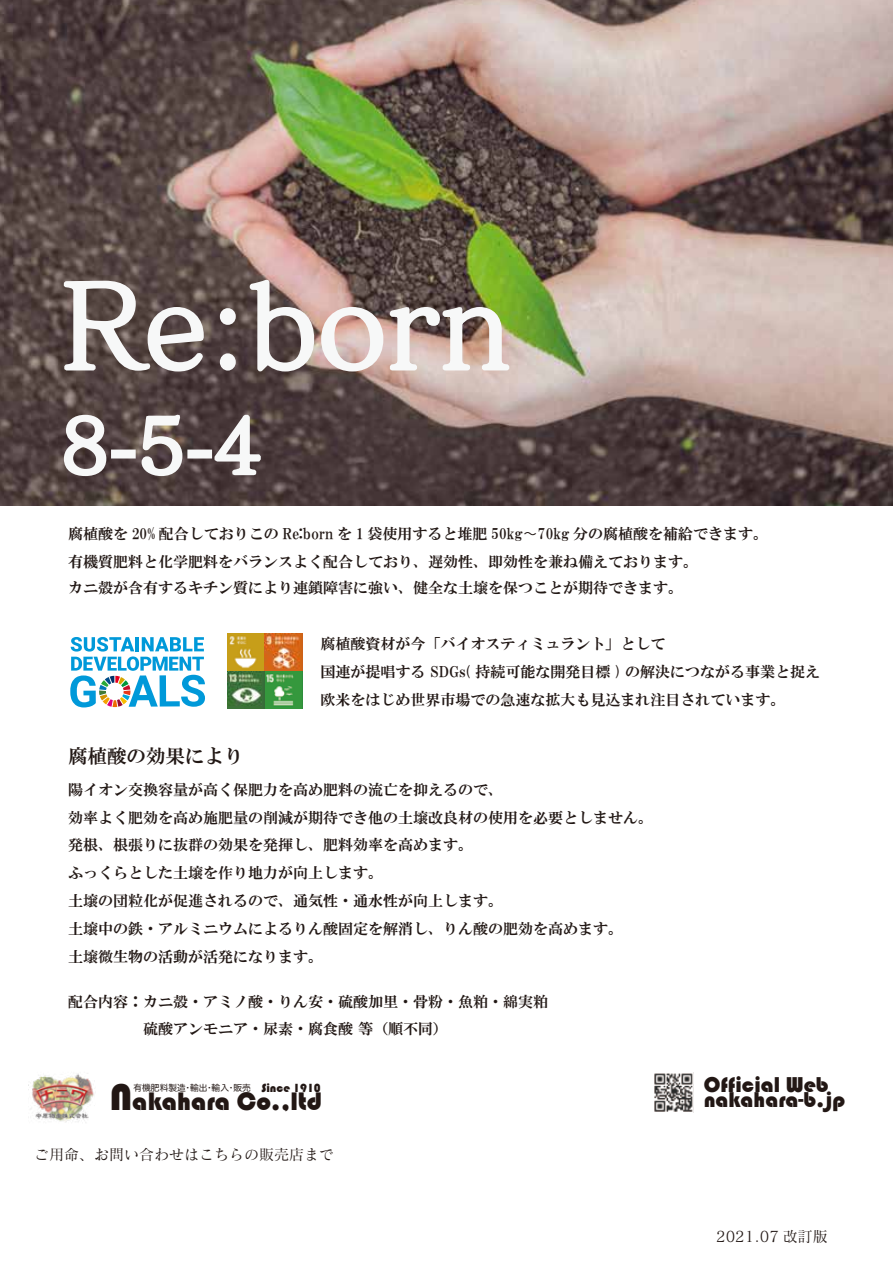
<style>
.page{position:relative;width:893px;height:1263px;background:#fff}
.page>*{position:absolute;margin:0;border:0;box-sizing:border-box;transform-origin:0 0}
.t1{font:114.3px "Matisse Pro N M";color:#f7f8f8}
.t2{font:26.1px "Bauhaus 93";color:#221714}
.t3{font:22.05px "Bauhaus 93";color:#221714}
.t4{font:19.5px "HGS Mincho E";color:#221815}
.t5{font:15px/27.9px "HGS Mincho E";color:#221815}
.t6{font:15px "Matisse Pro N M";color:#221815}
.t7{font:12.15px "Bauhaus 93";color:#221714}
.t8{font:8.7px "Hira Maru Pro W4";color:#221714}
.s1{font-size:38.25px}
</style>
<div class="page">
<img style="left:0;top:0;width:893px;height:506px">
<svg style="left:62px;top:278px;width:144px;height:96px"></svg>
<svg style="left:218px;top:306px;width:20px;height:67px"></svg>
<svg style="left:247px;top:277px;width:265px;height:97px"></svg>
<svg style="left:62px;top:412px;width:47px;height:66px"></svg>
<svg style="left:139px;top:412px;width:46px;height:66px"></svg>
<svg style="left:211px;top:412px;width:52px;height:65px"></svg>
<svg style="left:70px;top:637px;width:135px;height:70px"></svg>
<img style="left:227px;top:634px;width:75px;height:74px">
<img style="left:28px;top:1073px;width:66px;height:50px">
<img style="left:654px;top:1072px;width:40px;height:40px">
<h1 class="t1" style="left:61px;top:254px;width:452px">Re:born</h1>
<p class="t5" style="left:68px;top:520px;width:702px">腐植酸を 20% 配合しておりこの Re:born を 1 袋使用すると堆肥 50kg〜70kg 分の腐植酸を補給できます。有機質肥料と化学肥料をバランスよく配合しており、遅効性、即効性を兼ね備えております。</p>
<p class="t5" style="left:68px;top:574px;width:616px">カニ殻が含有するキチン質により連鎖障害に強い、健全な土壌を保つことが期待できます。</p>
<p class="t5" style="left:321px;top:630px;width:501px">腐植酸資材が今「バイオスティミュラント」として<br>国連が提唱する SDGs( 持続可能な開発目標 ) の解決につながる事業と捉え欧米をはじめ世界市場での急速な拡大も見込まれ注目されています。</p>
<h3 class="t4" style="left:68px;top:746px;width:177px">腐植酸の効果により</h3>
<p class="t5" style="left:68px;top:775px;width:586px">陽イオン交換容量が高く保肥力を高め肥料の流亡を抑えるので、<br>効率よく肥効を高め施肥量の削減が期待でき他の土壌改良材の使用を必要としません。発根、根張りに抜群の効果を発揮し、肥料効率を高めます。<br>ふっくらとした土壌を作り地力が向上します。<br>土壌の団粒化が促進されるので、通気性・通水性が向上します。<br>土壌中の鉄・アルミニウムによるりん酸固定を解消し、りん酸の肥効を高めます。<br>土壌微生物の活動が活発になります。</p>
<p class="t5" style="left:68px;top:987px;width:481px">配合内容：カニ殻・アミノ酸・りん安・硫酸加里・骨粉・魚粕・綿実粕　　　　　硫酸アンモニア・尿素・腐食酸 等（順不同）</p>
<p class="t8" style="left:134px;top:1080px;width:119px">有機肥料製造・輸出・輸入・販売</p>
<h3 class="t3" style="left:704px;top:1072px;width:127px">Official Web</h3>
<h3 class="t3" style="left:704px;top:1087px;width:143px">nakahara-b.jp</h3>
<p class="t7" style="left:261px;top:1081px;width:61px">Since 1910</p>
<h2 class="t2" style="left:110px;top:1087px;width:214px"><span class="s1">N</span>akahara Co.,ltd</h2>
<p class="t6" style="left:34px;top:1145px;width:302px">ご用命、お問い合わせはこちらの販売店まで</p>
<p class="t6" style="left:716px;top:1227px;width:113px">2021.07 改訂版</p>
</div>
